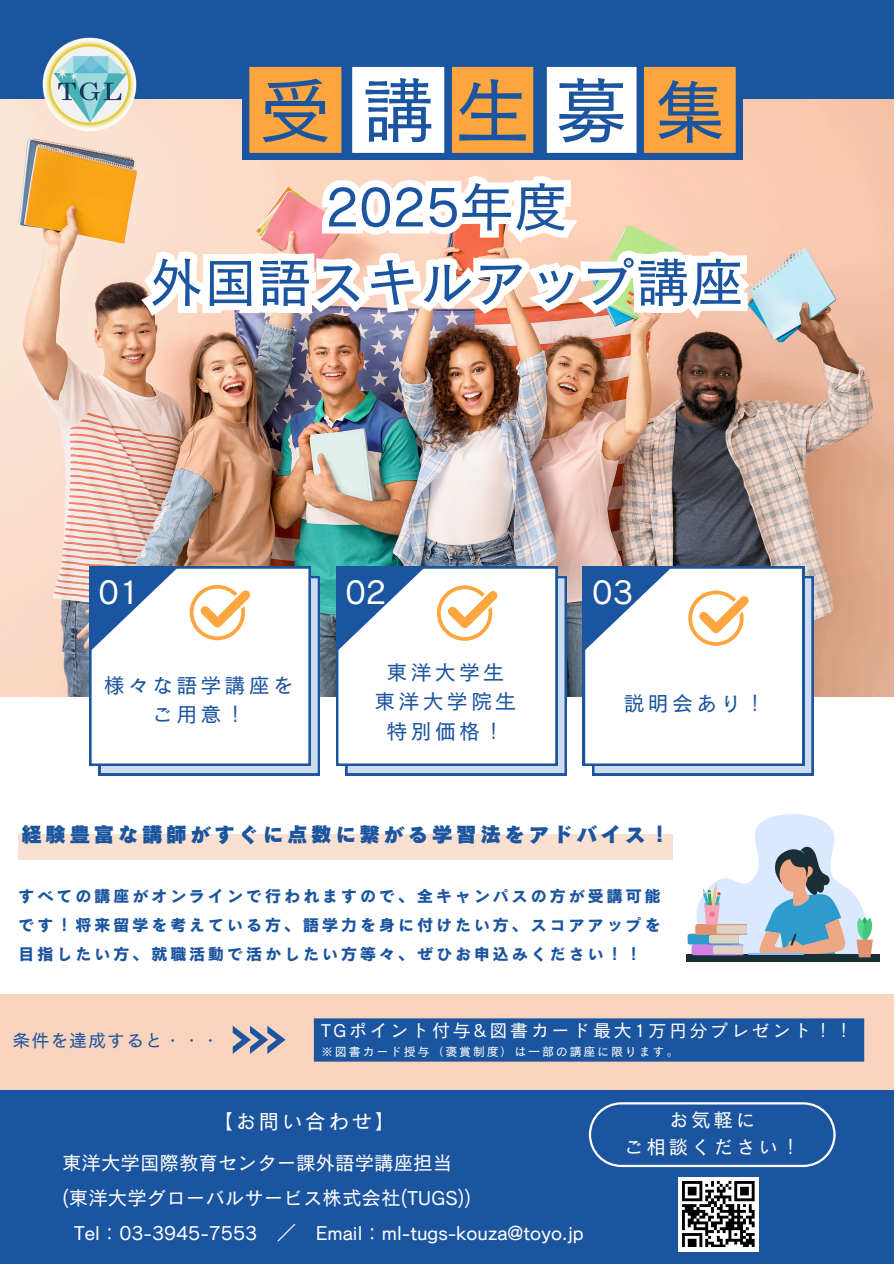
<style>
.page{position:relative;width:894px;height:1264px;background:#fff}
.page>*{position:absolute;margin:0;border:0;box-sizing:border-box;transform-origin:0 0}
.t1{font:72.6px "Canva Cezanne Pro N M";color:#1b549f}
.t2{font:54px/75.3px "Canva Cezanne Pro N M";color:#1b549f;text-align:center}
.t3{font:33px "Canva Cezanne Pro N M";color:#fff}
.t4{font:21px/29.2px "Canva Cezanne Pro N M";letter-spacing:.15em;color:#1b549f;text-align:center}
.t5{font:21px "Canva Cezanne Pro N EB";letter-spacing:.15em;color:#1b549f}
.t6{font:21px "Canva Cezanne Pro N M";letter-spacing:.105em;color:#fff}
.t7{font:19.5px "Canva Cezanne Pro N M";color:#fff}
.t8{font:19.5px/27px "Canva Cezanne Pro N M";letter-spacing:.145em;color:#fff;text-align:center}
.t9{font:18px "Canva Cezanne Pro N M";letter-spacing:.15em;color:#fff}
.t10{font:18px "Canva Cezanne Pro N M";letter-spacing:.05em;color:#1b549f}
.t11{font:16.5px/29.2px "Canva Cezanne Pro N B";letter-spacing:.15em;color:#1b549f;text-align:justify}
.t12{font:12px "Canva Cezanne Pro N M";letter-spacing:.15em;color:#fff}
.s1{font-size:72.9px}
.s2{font-size:73.65px}
.s3{font-size:73.35px}
.s4{font-size:71.4px}
</style>
<div class="page">
<div style="left:0;top:0;width:893px;height:100px;background:#1b549f"></div>
<img style="left:0;top:100px;width:893px;height:596px">
<div style="left:0;top:993px;width:893px;height:98px;background:#f8d3bd"></div>
<div style="left:0;top:1090px;width:893px;height:173px;background:#1b549f"></div>
<svg style="left:233px;top:1025px;width:52px;height:28px"></svg>
<img style="left:39px;top:37px;width:91px;height:97px">
<svg style="left:588px;top:1102px;width:247px;height:65px"></svg>
<svg style="left:89px;top:566px;width:231px;height:209px"></svg>
<div style="left:18px;top:834px;width:654px;height:26px;background:#fae0d0"></div>
<svg style="left:336px;top:566px;width:230px;height:209px"></svg>
<svg style="left:582px;top:566px;width:231px;height:209px"></svg>
<div style="left:678px;top:1177px;width:80px;height:74px;background:#fff"></div>
<img style="left:682px;top:1181px;width:72px;height:65px">
<svg style="left:686px;top:814px;width:194px;height:148px"></svg>
<svg style="left:130px;top:61px;width:630px;height:270px"></svg>
<div style="left:314px;top:1018px;width:549px;height:43px;background:#1b549f"></div>
<p class="t1" style="left:259px;top:73px;width:468px">受<span class="s1">講</span><span class="s2">生</span><span class="s3">募</span><span class="s4">集</span></p>
<p class="t2" style="left:149px;top:168px;width:596px">2025年度<br>外国語スキルアップ講座</p>
<p class="t3" style="left:99px;top:575px;width:42px">01</p>
<p class="t3" style="left:345px;top:575px;width:42px">02</p>
<p class="t3" style="left:592px;top:575px;width:42px">03</p>
<p class="t4" style="left:104px;top:670px;width:191px">様々な語学講座をご用意！</p>
<p class="t4" style="left:374px;top:657px;width:141px">東洋大学生東洋大学院生特別価格！</p>
<h2 class="t4" style="left:623px;top:688px;width:143px">説明会あり！</h2>
<h1 class="t5" style="left:21px;top:823px;width:650px">経験豊富な講師がすぐに点数に繋がる学習法をアドバイス！</h1>
<p class="t11" style="left:18px;top:880px;width:644px">すべての講座がオンラインで行われますので、全キャンパスの方が受講可能です！将来留学を考えている方、語学力を身に付けたい方、スコアアップを目指したい方、就職活動で活かしたい方等々、ぜひお申込みください！！</p>
<p class="t10" style="left:13px;top:1030px;width:208px">条件を達成すると・・・</p>
<p class="t9" style="left:321px;top:1021px;width:533px">TGポイント付与&amp;図書カード最大1万円分プレゼント！！</p>
<p class="t12" style="left:321px;top:1045px;width:359px">※図書カード授与（褒賞制度）は一部の講座に限ります。</p>
<p class="t6" style="left:212px;top:1110px;width:185px">【お問い合わせ】</p>
<p class="t8" style="left:624px;top:1105px;width:177px">お気軽に<br>ご相談ください！</p>
<p class="t7" style="left:62px;top:1152px;width:391px">東洋大学国際教育センター課外語学講座担当</p>
<p class="t7" style="left:62px;top:1187px;width:410px">(東洋大学グローバルサービス株式会社(TUGS))</p>
<p class="t7" style="left:74px;top:1222px;width:511px">Tel：03-3945-7553 ／ Email：ml-tugs-kouza@toyo.jp</p>
</div>
